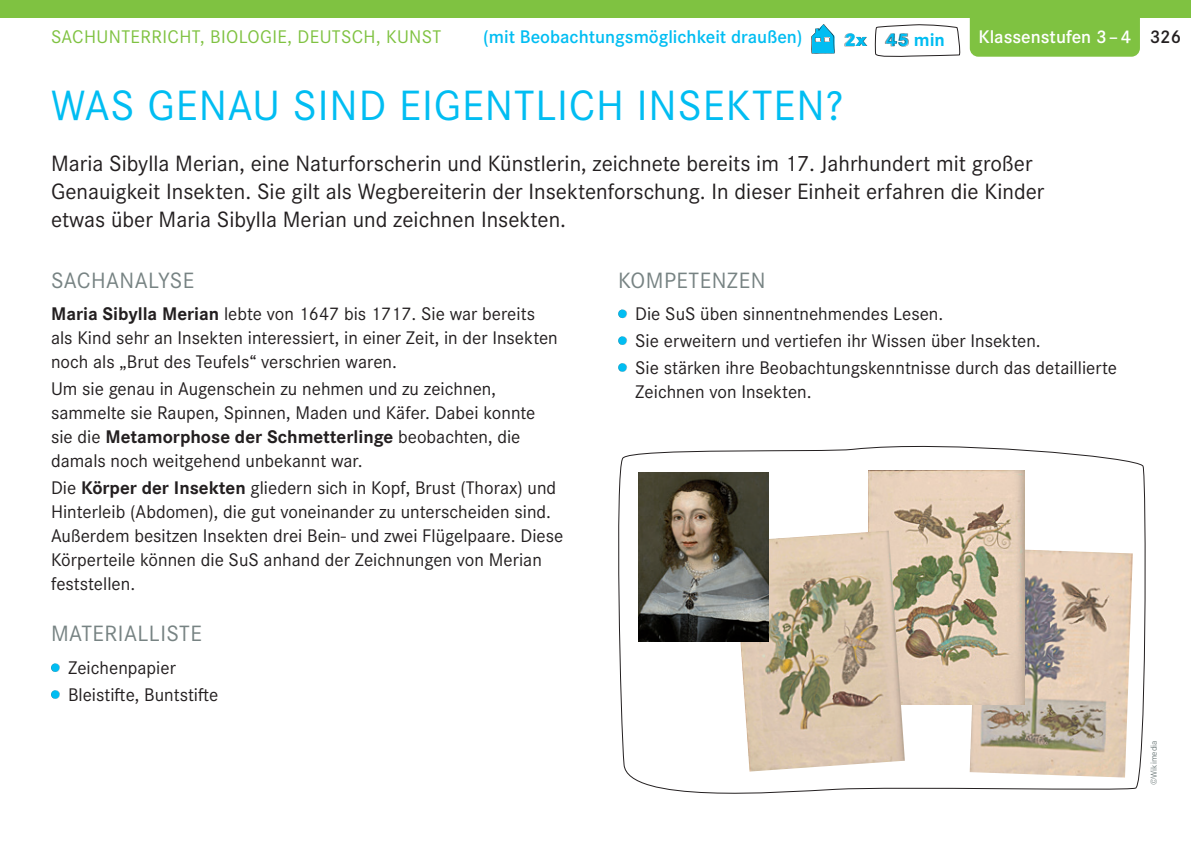
<style>
.page{position:relative;width:1191px;height:842px;background:#fff}
.page>*{position:absolute;margin:0;border:0;box-sizing:border-box;transform-origin:0 0}
.t1{font:44px "Daimler CS Pro";letter-spacing:.02em;color:#01bdf2}
.t2{font:23px/28px "Daimler CS Pro";color:#231f20}
.t3{font:23px "Daimler CS Pro";letter-spacing:.02em;color:#778383}
.t4{font:19px/24px "Daimler CS Pro";color:#231f20}
.t5{font:19px "Daimler CS Pro";letter-spacing:.02em;color:#7fc241}
.t6{font:600 19px "Daimler CS Pro";color:#01bdf2}
.t7{font:600 19px "Daimler CS Pro";color:#fff}
.t8{font:700 19px "Daimler CS Pro";color:#01bdf2}
.t9{font:9px "Daimler CS Pro";color:#778383}
.s1{color:#231f20}
.s2{font-family:"Genius Outline 25 pt 03";font-weight:400;color:#231f20}
.s3{font-weight:800}
.s4{font-weight:700}
</style>
<div class="page">
<div style="left:0;top:0;width:1191px;height:17px;background:#7fc241"></div>
<svg style="left:618px;top:445px;width:528px;height:349px"></svg>
<div style="left:969px;top:17px;width:171px;height:40px;background:#7fc241"></div>
<svg style="left:51px;top:663px;width:9px;height:9px"></svg>
<svg style="left:51px;top:690px;width:9px;height:9px"></svg>
<svg style="left:618px;top:309px;width:9px;height:9px"></svg>
<svg style="left:618px;top:336px;width:9px;height:9px"></svg>
<svg style="left:618px;top:363px;width:9px;height:9px"></svg>
<svg style="left:811px;top:24px;width:24px;height:30px"></svg>
<svg style="left:875px;top:24px;width:86px;height:33px"></svg>
<img style="left:869px;top:471px;width:155px;height:234px">
<img style="left:733px;top:531px;width:172px;height:240px">
<img style="left:638px;top:472px;width:130px;height:169px">
<p class="t5" style="left:51px;top:23px;width:392px">SACHUNTERRICHT, BIOLOGIE, DEUTSCH, KUNST</p>
<p class="t7" style="left:978px;top:22px;width:204px">Klassenstufen 3 – 4 <span class="s1">326</span></p>
<p class="t6" style="left:483px;top:23px;width:321px">(mit Beobachtungsmöglichkeit draußen)</p>
<p class="t8" style="left:844px;top:25px;width:103px"><span class="s2">2x</span> <span class="s3">45</span> min</p>
<h1 class="t1" style="left:51px;top:74px;width:794px">WAS GENAU SIND EIGENTLICH INSEKTEN?</h1>
<p class="t2" style="left:51px;top:148px;width:995px">Maria Sibylla Merian, eine Naturforscherin und Künstlerin, zeichnete bereits im 17. Jahrhundert mit großer<br>Genauigkeit Insekten. Sie gilt als Wegbereiterin der Insektenforschung. In dieser Einheit erfahren die Kinder etwas über Maria Sibylla Merian und zeichnen Insekten.</p>
<p class="t3" style="left:51px;top:263px;width:145px">SACHANALYSE</p>
<p class="t4" style="left:51px;top:300px;width:508px"><span class="s4">Maria Sibylla Merian</span> lebte von 1647 bis 1717. Sie war bereits als Kind sehr an Insekten interessiert, in einer Zeit, in der Insekten noch als „Brut des Teufels“ verschrien waren.</p>
<p class="t4" style="left:51px;top:375px;width:486px">Um sie genau in Augenschein zu nehmen und zu zeichnen, sammelte sie Raupen, Spinnen, Maden und Käfer. Dabei konnte sie die <span class="s4">Metamorphose der Schmetterlinge</span> beobachten, die damals noch weitgehend unbekannt war.</p>
<p class="t4" style="left:51px;top:474px;width:514px">Die <span class="s4">Körper der Insekten</span> gliedern sich in Kopf, Brust (Thorax) und Hinterleib (Abdomen), die gut voneinander zu unterscheiden sind.<br>Außerdem besitzen Insekten drei Bein- und zwei Flügelpaare. Diese Körperteile können die SuS anhand der Zeichnungen von Merian feststellen.</p>
<p class="t3" style="left:51px;top:617px;width:152px">MATERIALLISTE</p>
<p class="t4" style="left:68px;top:653px;width:152px;line-height:26.8px">Zeichenpapier<br>Bleistifte, Buntstifte</p>
<p class="t3" style="left:618px;top:263px;width:149px">KOMPETENZEN</p>
<p class="t4" style="left:635px;top:299px;width:483px;line-height:26.8px">Die SuS üben sinnentnehmendes Lesen.<br>Sie erweitern und vertiefen ihr Wissen über Insekten.<br>Sie stärken ihre Beobachtungskenntnisse durch das detaillierte</p>
<p class="t4" style="left:635px;top:378px;width:178px">Zeichnen von Insekten.</p>
<p class="t9" style="left:1147px;top:785px;width:46px;rotate:-90deg">© Wikimedia</p>
</div>
